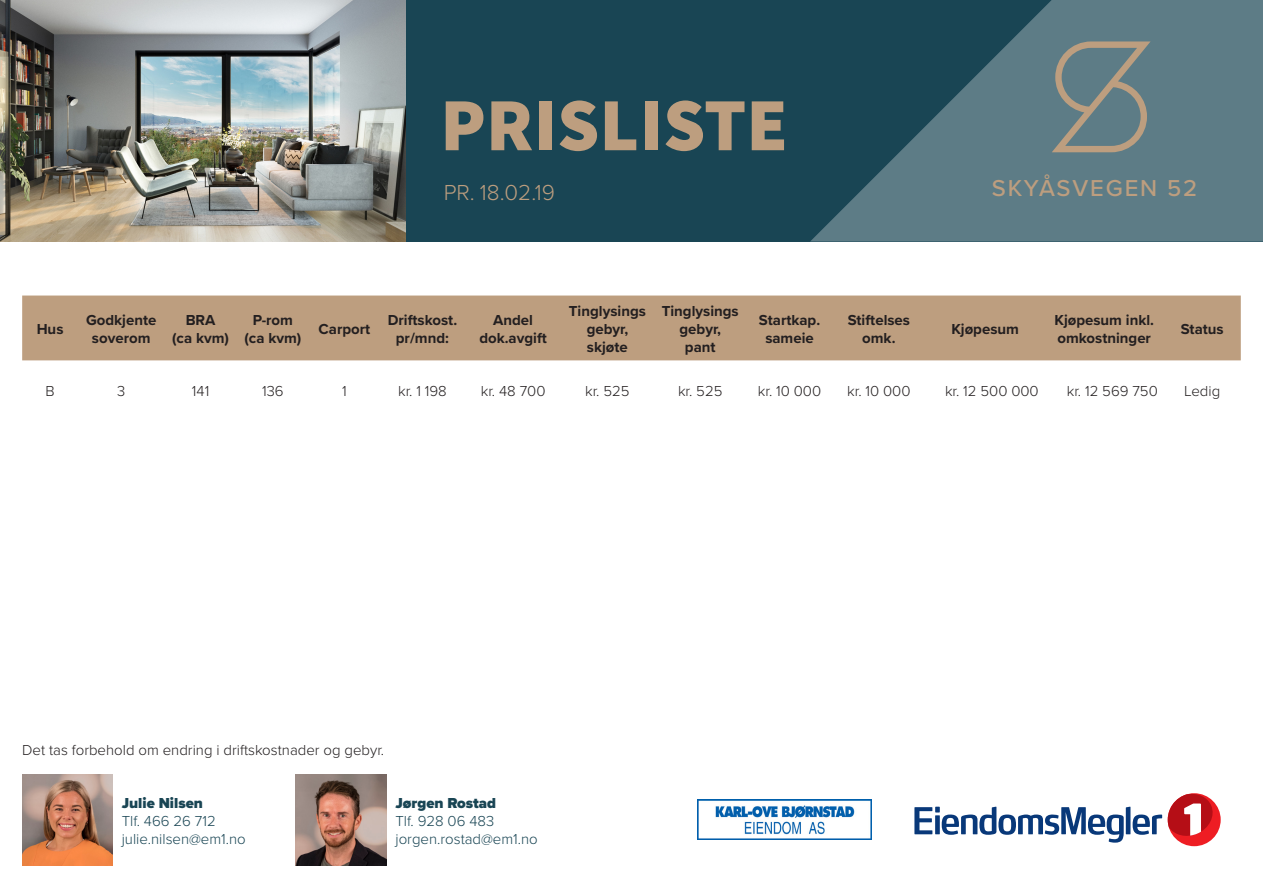
<style>
.page{position:relative;width:1263px;height:893px;background:#fff}
.page>*{position:absolute;margin:0;border:0;box-sizing:border-box;transform-origin:0 0}
.t1{font:900 75.15px "Source Sans Pro";color:#bd9e7f}
.t2{font:500 23.85px "Proxima Nova";letter-spacing:.075em;color:#bd9e7f}
.Avsnittsmal_1{font:300 22.5px "Proxima Nova";color:#bd9e7f}
.Avsnittsmal_1-2{font:700 15px/18px "Proxima Nova";color:#231f20;text-align:center}
.Avsnittsmal_1-3{font:300 15px "Proxima Nova";color:#231f20}
.t3{font:300 15px "Proxima Nova";color:#194554}
.t4{font:900 15px "Proxima Nova";color:#194554}
</style>
<div class="page">
<div style="left:0;top:0;width:1263px;height:242px;background:#194554"></div>
<svg style="left:810px;top:0;width:453px;height:242px;fill:#5d7c86"></svg>
<div style="left:22px;top:296px;width:1219px;height:64px;background:#bd9e7f"></div>
<svg style="left:1052px;top:41px;width:98px;height:111px;background:#758484"></svg>
<img style="left:0;top:0;width:406px;height:242px">
<img style="left:22px;top:774px;width:91px;height:91px">
<div style="left:1168px;top:793px;width:53px;height:53px;background:#ee1d23;border-radius:50%"></div>
<svg style="left:1168px;top:793px;width:47px;height:45px"></svg>
<svg style="left:914px;top:807px;width:248px;height:36px"></svg>
<img style="left:697px;top:799px;width:174px;height:40px">
<img style="left:296px;top:774px;width:90px;height:91px">
<p class="t1" style="left:440px;top:73px;width:349px">PRISLISTE</p>
<p class="Avsnittsmal_1" style="left:444px;top:176px;width:113px">PR. 18.02.19</p>
<p class="t2" style="left:992px;top:174px;width:207px">SKYÅSVEGEN 52</p>
<p class="Avsnittsmal_1-2" style="left:37px;top:320px;width:28px">Hus</p>
<p class="Avsnittsmal_1-2" style="left:86px;top:311px;width:72px">Godkjente soverom</p>
<p class="Avsnittsmal_1-2" style="left:186px;top:311px;width:31px">BRA</p>
<p class="Avsnittsmal_1-2" style="left:172px;top:329px;width:58px">(ca kvm)</p>
<p class="Avsnittsmal_1-2" style="left:253px;top:311px;width:42px">P-rom</p>
<p class="Avsnittsmal_1-2" style="left:244px;top:329px;width:58px">(ca kvm)</p>
<p class="Avsnittsmal_1-2" style="left:319px;top:320px;width:53px">Carport</p>
<p class="Avsnittsmal_1-2" style="left:388px;top:311px;width:71px">Driftskost. pr/mnd:</p>
<p class="Avsnittsmal_1-2" style="left:479px;top:311px;width:69px">Andel dok.avgift</p>
<p class="Avsnittsmal_1-2" style="left:569px;top:302px;width:79px">Tinglysings gebyr, skjøte</p>
<p class="Avsnittsmal_1-2" style="left:662px;top:302px;width:79px">Tinglysings gebyr,<br>pant</p>
<p class="Avsnittsmal_1-2" style="left:759px;top:311px;width:63px">Startkap. sameie</p>
<p class="Avsnittsmal_1-2" style="left:848px;top:311px;width:64px">Stiftelses omk.</p>
<p class="Avsnittsmal_1-2" style="left:951px;top:320px;width:69px">Kjøpesum</p>
<p class="Avsnittsmal_1-2" style="left:1054px;top:311px;width:101px;text-align:left">Kjøpesum inkl. omkostninger</p>
<p class="Avsnittsmal_1-2" style="left:1181px;top:320px;width:44px">Status</p>
<p class="Avsnittsmal_1-3" style="left:45px;top:380px;width:11px">B</p>
<p class="Avsnittsmal_1-3" style="left:117px;top:380px;width:10px">3</p>
<p class="Avsnittsmal_1-3" style="left:192px;top:380px;width:19px">141</p>
<p class="Avsnittsmal_1-3" style="left:262px;top:380px;width:23px">136</p>
<p class="Avsnittsmal_1-3" style="left:342px;top:380px;width:6px">1</p>
<p class="Avsnittsmal_1-3" style="left:398px;top:380px;width:50px">kr. 1 198</p>
<p class="Avsnittsmal_1-3" style="left:481px;top:380px;width:66px">kr. 48 700</p>
<p class="Avsnittsmal_1-3" style="left:585px;top:380px;width:46px">kr. 525</p>
<p class="Avsnittsmal_1-3" style="left:678px;top:380px;width:46px">kr. 525</p>
<p class="Avsnittsmal_1-3" style="left:758px;top:380px;width:65px">kr. 10 000</p>
<p class="Avsnittsmal_1-3" style="left:847px;top:380px;width:65px">kr. 10 000</p>
<p class="Avsnittsmal_1-3" style="left:945px;top:380px;width:95px">kr. 12 500 000</p>
<p class="Avsnittsmal_1-3" style="left:1067px;top:380px;width:93px">kr. 12 569 750</p>
<p class="Avsnittsmal_1-3" style="left:1184px;top:380px;width:37px">Ledig</p>
<p class="Avsnittsmal_1-3" style="left:22px;top:739px;width:363px">Det tas forbehold om endring i driftskostnader og gebyr.</p>
<p class="t4" style="left:122px;top:792px;width:83px">Julie Nilsen</p>
<p class="t3" style="left:122px;top:810px;width:95px">Tlf. 466 26 712</p>
<p class="t3" style="left:122px;top:828px;width:126px">julie.nilsen@em1.no</p>
<p class="t4" style="left:395px;top:792px;width:102px">Jørgen Rostad</p>
<p class="t3" style="left:395px;top:810px;width:100px">Tlf. 928 06 483</p>
<p class="t3" style="left:395px;top:828px;width:144px">jorgen.rostad@em1.no</p>
</div>
